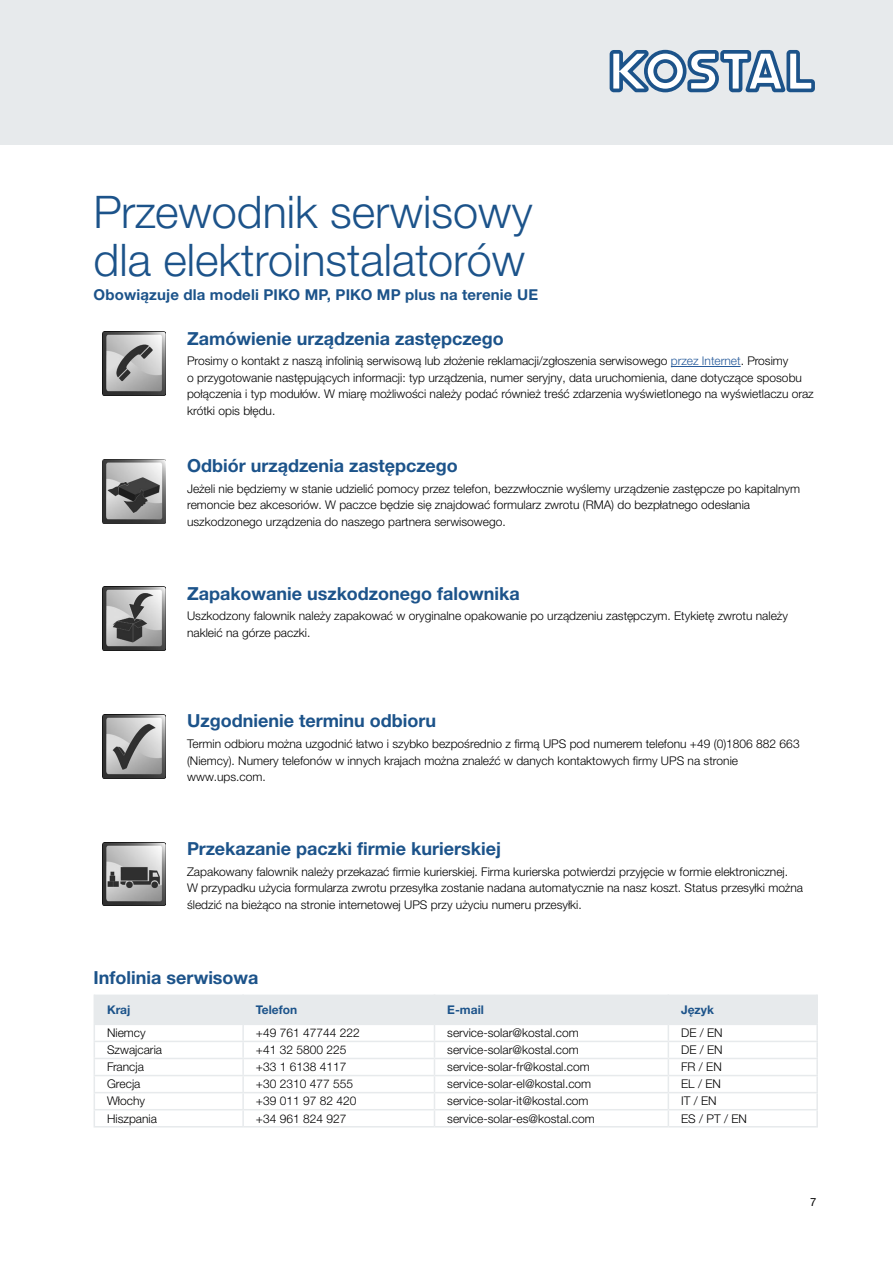
<style>
.page{position:relative;width:893px;height:1263px;background:#fff}
.page>*{position:absolute;margin:0;border:0;box-sizing:border-box;transform-origin:0 0}
.Headline_H1__nicht_i{font:300 45px/48px "Helvetica Neue LTW1 G";color:#1c538a}
.t1{font:700 18px "Helvetica Neue LTW1 G";color:#1c538a}
.Titel_H3{font:700 15px "Helvetica Neue LTW1 G";letter-spacing:.01em;color:#1c538a}
.Copy{font:300 12px/16.5px "Helvetica Neue LTW1 G";color:#000}
.Copy-2{font:700 12px "Helvetica Neue LTW1 G";color:#1c538a}
.t2{font:11.25px "Helvetica Neue LTW1 G";color:#000}
.s1{color:#275b9b}
</style>
<div class="page">
<div style="left:0;top:0;width:893px;height:145px;background:#e7eaec"></div>
<svg style="left:610px;top:50px;width:205px;height:42px"></svg>
<img style="left:102px;top:332px;width:64px;height:63px">
<hr style="left:671px;top:366px;width:70px;height:1px;background:#275b9b">
<img style="left:102px;top:459px;width:64px;height:64px">
<img style="left:102px;top:587px;width:64px;height:64px">
<img style="left:102px;top:714px;width:64px;height:64px">
<img style="left:102px;top:842px;width:64px;height:64px">
<hr style="left:243px;top:1126px;width:191px;height:1px;background:#e7eaec">
<hr style="left:434px;top:1126px;width:234px;height:1px;background:#e7eaec">
<hr style="left:668px;top:1126px;width:150px;height:1px;background:#e7eaec">
<hr style="left:94px;top:1126px;width:149px;height:1px;background:#e7eaec">
<svg style="left:94px;top:994px;width:724px;height:132px"></svg>
<p class="Headline_H1__nicht_i" style="left:94px;top:188px;width:441px">Przewodnik serwisowy dla elektroinstalatorów</p>
<p class="Titel_H3" style="left:94px;top:285px;width:446px">Obowiązuje dla modeli PIKO MP, PIKO MP plus na terenie UE</p>
<h4 class="t1" style="left:187px;top:327px;width:318px">Zamówienie urządzenia zastępczego</h4>
<p class="Copy" style="left:187px;top:353px;width:628px">Prosimy o kontakt z naszą infolinią serwisową lub złożenie reklamacji/zgłoszenia serwisowego <span class="s1">przez Internet</span>. Prosimy<br>o przygotowanie następujących informacji: typ urządzenia, numer seryjny, data uruchomienia, dane dotyczące sposobu połączenia i typ modułów. W miarę możliwości należy podać również treść zdarzenia wyświetlonego na wyświetlaczu oraz krótki opis błędu.</p>
<h4 class="t1" style="left:187px;top:455px;width:272px">Odbiór urządzenia zastępczego</h4>
<p class="Copy" style="left:187px;top:480px;width:615px">Jeżeli nie będziemy w stanie udzielić pomocy przez telefon, bezzwłocznie wyślemy urządzenie zastępcze po kapitalnym remoncie bez akcesoriów. W paczce będzie się znajdować formularz zwrotu (RMA) do bezpłatnego odesłania uszkodzonego urządzenia do naszego partnera serwisowego.</p>
<h4 class="t1" style="left:187px;top:582px;width:334px">Zapakowanie uszkodzonego falownika</h4>
<p class="Copy" style="left:187px;top:608px;width:602px">Uszkodzony falownik należy zapakować w oryginalne opakowanie po urządzeniu zastępczym. Etykietę zwrotu należy nakleić na górze paczki.</p>
<h4 class="t1" style="left:187px;top:710px;width:251px">Uzgodnienie terminu odbioru</h4>
<p class="Copy" style="left:187px;top:735px;width:614px">Termin odbioru można uzgodnić łatwo i szybko bezpośrednio z firmą UPS pod numerem telefonu +49 (0)1806 882 663 (Niemcy). Numery telefonów w innych krajach można znaleźć w danych kontaktowych firmy UPS na stronie www.ups.com.</p>
<h4 class="t1" style="left:187px;top:837px;width:316px">Przekazanie paczki firmie kurierskiej</h4>
<p class="Copy" style="left:187px;top:863px;width:617px">Zapakowany falownik należy przekazać firmie kurierskiej. Firma kurierska potwierdzi przyjęcie w formie elektronicznej.<br>W przypadku użycia formularza zwrotu przesyłka zostanie nadana automatycznie na nasz koszt. Status przesyłki można śledzić na bieżąco na stronie internetowej UPS przy użyciu numeru przesyłki.</p>
<h4 class="t1" style="left:94px;top:967px;width:167px">Infolinia serwisowa</h4>
<p class="Copy-2" style="left:107px;top:1002px;width:25px">Kraj</p>
<p class="Copy-2" style="left:256px;top:1002px;width:43px">Telefon</p>
<p class="Copy-2" style="left:447px;top:1002px;width:38px">E-mail</p>
<p class="Copy-2" style="left:681px;top:1002px;width:34px">Język</p>
<p class="Copy" style="left:107px;top:1024px;width:40px">Niemcy</p>
<p class="Copy" style="left:256px;top:1024px;width:105px">+49 761 47744 222</p>
<p class="Copy" style="left:447px;top:1024px;width:133px">service-solar@kostal.com</p>
<p class="Copy" style="left:681px;top:1024px;width:43px">DE / EN</p>
<p class="Copy" style="left:107px;top:1042px;width:57px">Szwajcaria</p>
<p class="Copy" style="left:256px;top:1042px;width:92px">+41 32 5800 225</p>
<p class="Copy" style="left:447px;top:1042px;width:133px">service-solar@kostal.com</p>
<p class="Copy" style="left:681px;top:1042px;width:43px">DE / EN</p>
<p class="Copy" style="left:107px;top:1059px;width:38px">Francja</p>
<p class="Copy" style="left:256px;top:1059px;width:92px">+33 1 6138 4117</p>
<p class="Copy" style="left:447px;top:1059px;width:144px">service-solar-fr@kostal.com</p>
<p class="Copy" style="left:681px;top:1059px;width:42px">FR / EN</p>
<p class="Copy" style="left:107px;top:1076px;width:35px">Grecja</p>
<p class="Copy" style="left:256px;top:1076px;width:99px">+30 2310 477 555</p>
<p class="Copy" style="left:447px;top:1076px;width:146px">service-solar-el@kostal.com</p>
<p class="Copy" style="left:681px;top:1076px;width:41px">EL / EN</p>
<p class="Copy" style="left:107px;top:1093px;width:40px">Włochy</p>
<p class="Copy" style="left:256px;top:1093px;width:102px">+39 011 97 82 420</p>
<p class="Copy" style="left:447px;top:1093px;width:143px">service-solar-it@kostal.com</p>
<p class="Copy" style="left:681px;top:1093px;width:37px">IT / EN</p>
<p class="Copy" style="left:107px;top:1110px;width:52px">Hiszpania</p>
<p class="Copy" style="left:256px;top:1110px;width:92px">+34 961 824 927</p>
<p class="Copy" style="left:447px;top:1110px;width:149px">service-solar-es@kostal.com</p>
<p class="Copy" style="left:681px;top:1110px;width:67px">ES / PT / EN</p>
<p class="t2" style="left:810px;top:1195px;width:8px">7</p>
</div>
